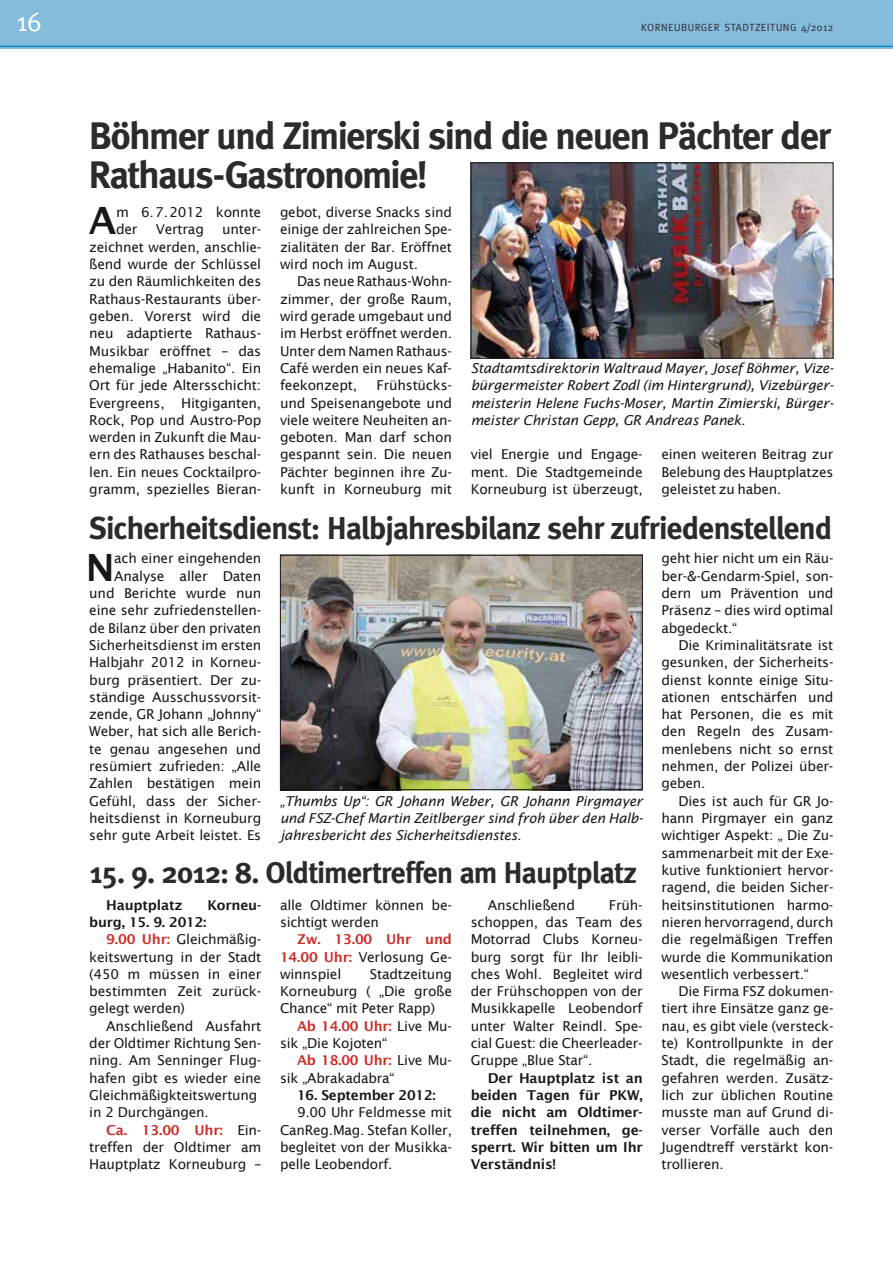
<style>
.page{position:relative;width:893px;height:1263px;background:#fff}
.page>*{position:absolute;margin:0;border:0;box-sizing:border-box;transform-origin:0 0}
.t1{font:700 38.25px/39px "Meta";letter-spacing:-.03em;color:#2d292e}
.t2{font:600 37.65px "Lucida Sans";color:#1a171c}
.t3{font:700 31.5px "Meta";letter-spacing:-.02em;color:#2d292e}
.t4{font:700 30px "Meta";letter-spacing:-.02em;color:#2d292e}
.t5{font:27px "Meta";color:#feffff}
.t6{font:13.65px/17.2px "Lucida Sans";letter-spacing:-.015em;color:#1a171c;text-align:justify}
.t7{font:italic 13.65px/17.2px "Lucida Sans";letter-spacing:-.015em;color:#1a171c;text-align:justify}
.t8{font:600 13.65px/17.2px "Lucida Sans";letter-spacing:-.015em;color:#1a171c;text-align:justify}
.t9{font:600 13.65px/17.2px "Lucida Sans";letter-spacing:-.015em;color:#ca2e28;text-align:justify}
.t10{font:10.5px "Meta";letter-spacing:.05em;color:#2d292e}
.s1{font-weight:600;color:#ca2e28}
.s2{font-weight:400;color:#1a171c}
</style>
<div class="page">
<div style="left:0;top:0;width:893px;height:49px;background:#85bbdb"></div>
<hr style="left:0;top:46px;width:893px;height:1px;background:#0092c4">
<img style="left:473px;top:164px;width:358px;height:193px">
<div style="left:471px;top:162px;width:362px;height:197px;border:1px solid #1a171c"></div>
<img style="left:282px;top:557px;width:359px;height:231px">
<div style="left:280px;top:555px;width:363px;height:235px;border:1px solid #1a171c"></div>
<h3 class="t5" style="left:16px;top:6px;width:27px">16</h3>
<p class="t10" style="left:641px;top:21px;width:194px">KORNEUBURGER STADTZEITUNG 4/2012</p>
<p class="t10" style="left:801px;top:21px;width:7px">5</p>
<p class="t10" style="left:828px;top:21px;width:7px">0</p>
<h1 class="t1" style="left:89px;top:116px;width:743px">Böhmer und Zimierski sind die neuen Pächter der<br>Rathaus-Gastronomie!</h1>
<h2 class="t2" style="left:89px;top:199px;width:29px">A</h2>
<p class="t6" style="left:116px;top:204px;width:147px">m 6.7.2012 konnte der</p>
<p class="t6" style="left:156px;top:221px;width:50px">Vertrag</p>
<p class="t6" style="left:89px;top:221px;width:174px;text-indent:133px">unter&shy;zeichnet werden, anschlie&shy;ßend wurde der Schlüssel zu den Räumlichkeiten des Rathaus-Restaurants über&shy;geben. Vorerst wird die neu adaptierte Rathaus-Musikbar eröffnet – das ehemalige „Habanito“. Ein Ort für jede Altersschicht:<br>Evergreens, Hitgiganten, Rock, Pop und Austro-Pop werden in Zukunft die Mau&shy;ern des Rathauses beschal&shy;len. Ein neues Cocktailpro&shy;gramm, spezielles Bieran-</p>
<p class="t6" style="left:280px;top:204px;width:173px">gebot, diverse Snacks sind einige der zahlreichen Spe&shy;zialitäten der Bar. Eröffnet wird noch im August.</p>
<p class="t6" style="left:280px;top:273px;width:174px;text-indent:17px">Das neue Rathaus-Wohn&shy;zimmer, der große Raum, wird gerade umgebaut und im Herbst eröffnet werden.<br>Unter dem Namen Rathaus-Café werden ein neues Kaf&shy;feekonzept,</p>
<p class="t6" style="left:280px;top:377px;width:174px;text-indent:97px">Frühstücks&shy;und Speisenangebote und viele weitere Neuheiten an&shy;geboten. Man darf schon gespannt sein. Die neuen Pächter beginnen ihre Zu&shy;kunft in Korneuburg mit</p>
<p class="t7" style="left:471px;top:359px;width:364px">Stadtamtsdirektorin Waltraud Mayer, Josef Böhmer, Vize&shy;bürgermeister Robert Zodl (im Hintergrund), Vizebürger&shy;meisterin Helene Fuchs-Moser, Martin Zimierski, Bürger&shy;meister Christan Gepp, GR Andreas Panek.</p>
<p class="t6" style="left:471px;top:446px;width:173px">viel Energie und Engage&shy;ment. Die Stadtgemeinde Korneuburg ist überzeugt,</p>
<p class="t6" style="left:661px;top:446px;width:173px">einen weiteren Beitrag zur Belebung des Hauptplatzes geleistet zu haben.</p>
<h3 class="t3" style="left:89px;top:510px;width:744px">Sicherheitsdienst: Halbjahresbilanz sehr zufriedenstellend</h3>
<p class="t6" style="left:89px;top:550px;width:174px;text-align:right">ach einer eingehenden<br>Analyse aller Daten und Berichte wurde nun eine sehr zufriedenstellen&shy;de Bilanz über den privaten<br>Sicherheitsdienst im ersten<br>Halbjahr 2012 in Korneu&shy;burg präsentiert. Der zu&shy;ständige Ausschussvorsit&shy;zende, GR Johann „Johnny“<br>Weber, hat sich alle Berich&shy;te genau angesehen und resümiert zufrieden: „Alle<br>Zahlen bestätigen mein<br>Gefühl, dass der Sicher&shy;heitsdienst in Korneuburg sehr gute Arbeit leistet. Es</p>
<p class="t6" style="left:661px;top:550px;width:174px">geht hier nicht um ein Räu&shy;ber-&amp;-Gendarm-Spiel, son&shy;dern um Prävention und Präsenz – dies wird optimal abgedeckt.“</p>
<h2 class="t2" style="left:86px;top:546px;width:30px">N</h2>
<p class="t6" style="left:661px;top:636px;width:174px;text-indent:17px">Die Kriminalitätsrate ist gesunken, der Sicherheits&shy;dienst konnte einige Situ&shy;ationen entschärfen und hat Personen, die es mit den Regeln des Zusam&shy;menlebens nicht so ernst nehmen, der Polizei über&shy;geben.</p>
<p class="t6" style="left:661px;top:792px;width:174px;text-indent:17px">Dies ist auch für GR Jo&shy;hann Pirgmayer ein ganz wichtiger Aspekt: „ Die Zu&shy;sammenarbeit mit der Exe&shy;kutive funktioniert hervor&shy;ragend, die beiden Sicher&shy;heitsinstitutionen harmo&shy;nieren hervorragend, durch die regelmäßigen Treffen wurde die Kommunikation wesentlich verbessert.“</p>
<p class="t6" style="left:661px;top:983px;width:173px;text-indent:17px">Die Firma FSZ dokumen&shy;tiert ihre Einsätze ganz ge&shy;nau, es gibt viele (versteck&shy;te) Kontrollpunkte in der Stadt, die regelmäßig an&shy;gefahren werden. Zusätz&shy;lich zur üblichen Routine musste man auf Grund di&shy;verser Vorfälle auch den Jugendtreff verstärkt kon&shy;trollieren.</p>
<p class="t7" style="left:280px;top:792px;width:364px">„Thumbs Up“: GR Johann Weber, GR Johann Pirgmayer und FSZ-Chef Martin Zeitlberger sind froh über den Halb&shy;jahresbericht des Sicherheitsdienstes.</p>
<h3 class="t4" style="left:89px;top:855px;width:549px">15. 9. 2012: 8. Oldtimertreffen am Hauptplatz</h3>
<p class="t8" style="left:106px;top:896px;width:78px">Hauptplatz</p>
<p class="t8" style="left:207px;top:896px;width:55px">Korneu-</p>
<p class="t8" style="left:89px;top:913px;width:119px">burg, 15. 9. 2012:</p>
<p class="t6" style="left:106px;top:931px;width:156px"><span class="s1">9.00 Uhr:</span> Gleichmäßig-</p>
<p class="t6" style="left:89px;top:948px;width:173px">keitswertung in der Stadt</p>
<p class="t6" style="left:89px;top:965px;width:174px">(450 m müssen in einer</p>
<p class="t6" style="left:89px;top:983px;width:173px">bestimmten Zeit zurück-</p>
<p class="t6" style="left:89px;top:1000px;width:97px">gelegt werden)</p>
<p class="t6" style="left:106px;top:1017px;width:157px">Anschließend Ausfahrt</p>
<p class="t6" style="left:89px;top:1034px;width:173px">der Oldtimer Richtung Sen-</p>
<p class="t6" style="left:89px;top:1052px;width:173px">ning. Am Senninger Flug-</p>
<p class="t6" style="left:89px;top:1069px;width:173px">hafen gibt es wieder eine</p>
<p class="t6" style="left:89px;top:1086px;width:169px">Gleichmäßigkteitswertung</p>
<p class="t6" style="left:89px;top:1104px;width:121px">in 2 Durchgängen.</p>
<p class="t9" style="left:106px;top:1121px;width:156px">Ca. 13.00 Uhr: <span class="s2">Ein-</span></p>
<p class="t6" style="left:89px;top:1138px;width:173px">treffen der Oldtimer am</p>
<p class="t6" style="left:89px;top:1156px;width:173px">Hauptplatz Korneuburg –</p>
<p class="t6" style="left:488px;top:896px;width:89px">Anschließend</p>
<p class="t6" style="left:280px;top:896px;width:173px">alle Oldtimer können be&shy;sichtigt werden</p>
<p class="t9" style="left:280px;top:931px;width:174px;text-indent:17px">Zw. 13.00 Uhr und 14.00 Uhr: <span class="s2">Verlosung Ge&shy;winnspiel</span></p>
<p class="t6" style="left:471px;top:896px;width:173px;text-indent:138px">Früh&shy;schoppen, das Team des Motorrad Clubs Korneu&shy;burg sorgt für Ihr leibli&shy;ches Wohl. Begleitet wird der Frühschoppen von der Musikkapelle Leobendorf unter Walter Reindl. Spe&shy;cial Guest: die Cheerleader-Gruppe „Blue Star“.</p>
<p class="t8" style="left:471px;top:1069px;width:174px;text-indent:17px">Der Hauptplatz ist an beiden Tagen für PKW, die nicht am Oldtimer&shy;treffen teilnehmen, ge&shy;sperrt. Wir bitten um Ihr Verständnis!</p>
<p class="t6" style="left:280px;top:965px;width:174px;text-indent:90px">Stadtzeitung Korneuburg ( „Die große Chance“ mit Peter Rapp)</p>
<p class="t6" style="left:280px;top:1017px;width:173px;text-indent:17px"><span class="s1">Ab 14.00 Uhr:</span> Live Mu&shy;sik „Die Kojoten“</p>
<p class="t6" style="left:280px;top:1052px;width:173px;text-indent:17px"><span class="s1">Ab 18.00 Uhr:</span> Live Mu&shy;sik „Abrakadabra“</p>
<p class="t8" style="left:297px;top:1086px;width:140px">16. September 2012:</p>
<p class="t6" style="left:280px;top:1104px;width:173px;text-indent:17px">9.00 Uhr Feldmesse mit CanReg.Mag. Stefan Koller, begleitet von der Musikka&shy;pelle Leobendorf.</p>
</div>
